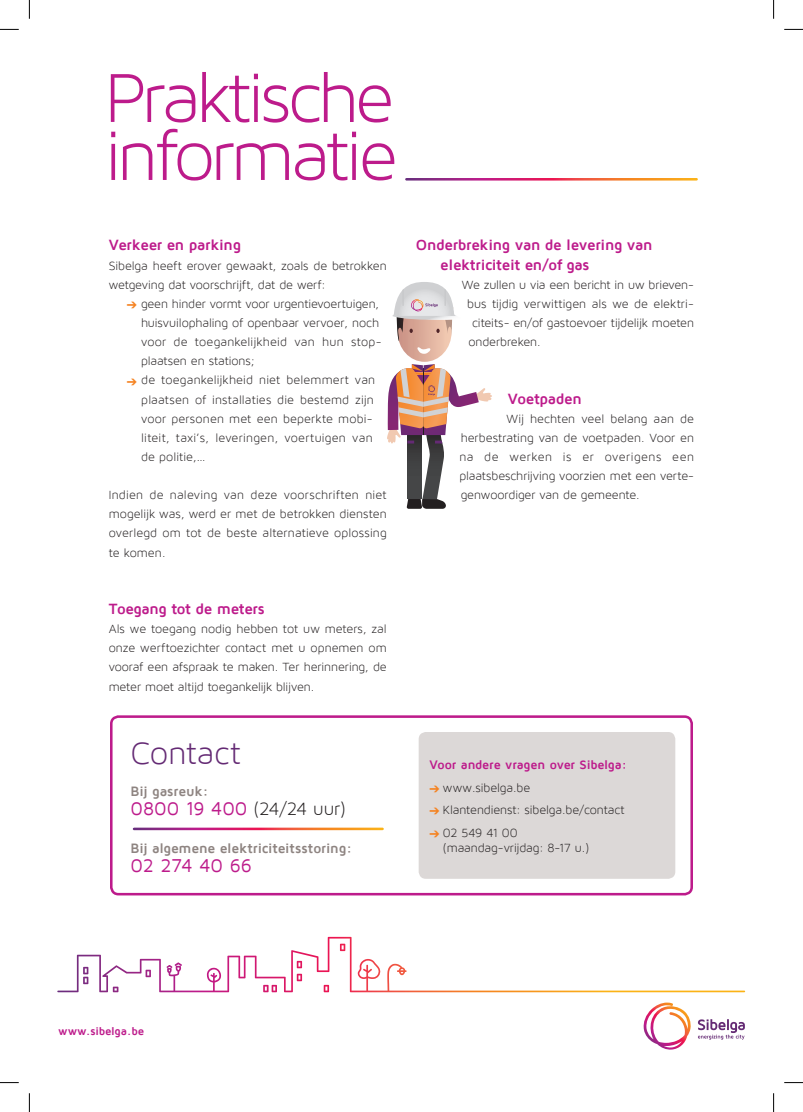
<style>
.page{position:relative;width:803px;height:1112px;background:#fff}
.page>*{position:absolute;margin:0;border:0;box-sizing:border-box;transform-origin:0 0}
.t1{font:300 74.38px/57.9px "Maven Pro";letter-spacing:-.055em;color:#bd1b8b}
.t2{font:300 33.12px "Maven Pro";letter-spacing:-.005em;color:#642a74}
.t3{font:300 19.12px "Maven Pro";letter-spacing:-.025em;color:#231f20}
.t4{font:19.12px "Maven Pro";letter-spacing:-.015em;color:#bd1b8b}
.t5{font:700 15.25px/19.1px "Maven Pro";letter-spacing:-.025em;color:#bd1b8b}
.t6{font:700 14px "Maven Pro";letter-spacing:-.01em;color:#8e8481}
.t7{font:300 12.75px/19.1px "Maven Pro";letter-spacing:-.005em;color:#231f20}
.t8{font:700 12.75px "Maven Pro";letter-spacing:-.015em;color:#bd1b8b}
.t9{font:700 11.5px "Maven Pro";letter-spacing:-.02em;color:#bd1b8b}
.s1{color:#f58220}
.s2{font-weight:400;color:#bd1b8b}
</style>
<div class="page">
<svg style="left:698px;top:1019px;width:47px;height:20px"></svg>
<svg style="left:643px;top:1002px;width:48px;height:47px"></svg>
<svg style="left:225px;top:936px;width:159px;height:56px"></svg>
<div style="left:110px;top:715px;width:583px;height:180px;border:3px solid #bd1b8b;border-radius:7px"></div>
<svg style="left:387px;top:282px;width:105px;height:226px"></svg>
<div style="left:419px;top:731px;width:256px;height:147px;background:#dcd8d7;border-radius:7px"></div>
<svg style="left:0;top:29px;width:19px;height:1px"></svg>
<svg style="left:784px;top:29px;width:19px;height:1px"></svg>
<svg style="left:0;top:1082px;width:19px;height:1px"></svg>
<svg style="left:784px;top:1082px;width:19px;height:1px"></svg>
<svg style="left:29px;top:0;width:1px;height:19px"></svg>
<svg style="left:29px;top:1093px;width:1px;height:18px"></svg>
<svg style="left:773px;top:0;width:1px;height:19px"></svg>
<svg style="left:773px;top:1093px;width:1px;height:18px"></svg>
<h1 class="t1" style="left:105px;top:68px;width:294px">Praktische informatie</h1>
<p class="t5" style="left:109px;top:235px;width:134px">Verkeer en parking</p>
<p class="t7" style="left:109px;top:255px;width:279px">Sibelga heeft erover gewaakt, zoals de betrokken wetgeving dat voorschrijft, dat de werf:</p>
<p class="t7" style="left:141px;top:294px;width:242px;text-indent:-14px"><span class="s1">➔</span> geen hinder vormt voor urgentievoertuigen, huisvuilophaling of openbaar vervoer, noch voor de toegankelijkheid van hun stop&shy;plaatsen en stations;</p>
<p class="t7" style="left:141px;top:370px;width:235px;text-indent:-14px"><span class="s1">➔</span> de toegankelijkheid niet belemmert van plaatsen of installaties die bestemd zijn voor personen met een beperkte mobi&shy;liteit, taxi’s, leveringen, voertuigen van de politie,…</p>
<p class="t7" style="left:109px;top:485px;width:279px;text-align:justify">Indien de naleving van deze voorschriften niet mogelijk was, werd er met de betrokken diensten overlegd om tot de beste alternatieve oplossing te komen.</p>
<p class="t5" style="left:109px;top:598px;width:157px">Toegang tot de meters</p>
<p class="t7" style="left:109px;top:619px;width:279px;text-align:justify">Als we toegang nodig hebben tot uw meters, zal onze werftoezichter contact met u opnemen om vooraf een afspraak te maken. Ter herinnering, de meter moet altijd toegankelijk blijven.</p>
<h2 class="t2" style="left:131px;top:734px;width:112px">Contact</h2>
<p class="t6" style="left:131px;top:781px;width:79px">Bij gasreuk:</p>
<h3 class="t3" style="left:131px;top:797px;width:217px"><span class="s2">0800 19 400</span> (24/24 uur)</h3>
<p class="t6" style="left:131px;top:839px;width:223px">Bij algemene elektriciteitsstoring:</p>
<h3 class="t4" style="left:131px;top:853px;width:123px">02 274 40 66</h3>
<p class="t5" style="left:440px;top:235px;width:214px;text-indent:-24px">Onderbreking van de levering van elektriciteit en/of gas</p>
<p class="t7" style="left:462px;top:275px;width:234px">We zullen u via een bericht in uw brieven-</p>
<p class="t7" style="left:467px;top:294px;width:228px">bus tijdig verwittigen als we de elektri-</p>
<p class="t7" style="left:472px;top:313px;width:223px">citeits- en/of gastoevoer tijdelijk moeten</p>
<p class="t7" style="left:468px;top:332px;width:74px">onderbreken.</p>
<p class="t5" style="left:508px;top:388px;width:76px">Voetpaden</p>
<p class="t7" style="left:459px;top:408px;width:236px;text-align:justify;text-indent:47px">Wij hechten veel belang aan de herbestrating van de voetpaden. Voor en na de werken is er overigens een plaatsbeschrijving voorzien met een verte&shy;genwoordiger van de gemeente.</p>
<p class="t8" style="left:429px;top:756px;width:199px">Voor andere vragen over Sibelga:</p>
<p class="t7" style="left:429px;top:777px;width:102px"><span class="s1">➔</span> www.sibelga.be</p>
<p class="t7" style="left:429px;top:800px;width:197px"><span class="s1">➔</span> Klantendienst: sibelga.be/contact</p>
<p class="t7" style="left:443px;top:824px;width:148px;line-height:15.2px;text-indent:-13px"><span class="s1">➔</span> 02 549 41 00 (maandag-vrijdag: 8-17 u.)</p>
<p class="t9" style="left:58px;top:1023px;width:88px">www.sibelga.be</p>
</div>
